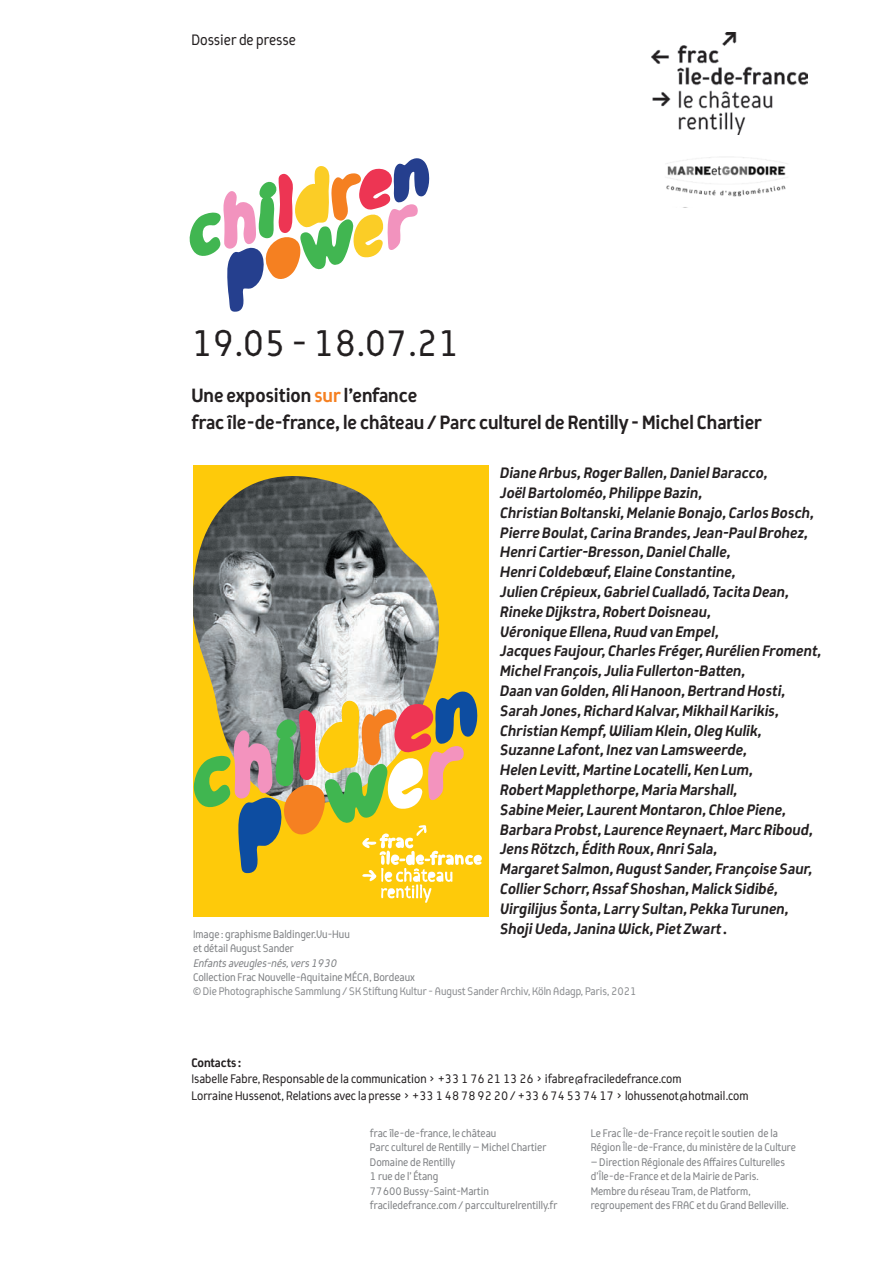
<style>
.page{position:relative;width:893px;height:1263px;background:#fff}
.page>*{position:absolute;margin:0;border:0;box-sizing:border-box;transform-origin:0 0}
.t1{font:40.5px "AB Eiffel";color:#231f20}
.t2{font:700 21px "AB Eiffel";color:#231f20}
.t3{font:italic 700 16.5px/19.8px "AB Eiffel";color:#231f20}
.t4{font:16.5px "AB Eiffel";color:#231f20}
.t5{font:13.5px "AB Eiffel";color:#231f20}
.t6{font:700 13.5px "AB Eiffel";color:#231f20}
.ab_coté_-_8pt{font:12px/14.4px "AB Eiffel";color:#7e8083}
.t7{font:12px "AB Eiffel";color:#8a8c8f}
.ab_coté_-_8pt-2{font:italic 12px/14.4px "AB Eiffel";color:#7e8083}
.s1{color:#f58021}
.s2{font-style:normal}
</style>
<div class="page">
<img style="left:652px;top:33px;width:156px;height:102px">
<img style="left:666px;top:157px;width:121px;height:40px">
<div style="left:193px;top:466px;width:296px;height:451px;background:#feca0a"></div>
<img style="left:193px;top:476px;width:246px;height:214px">
<svg style="left:193px;top:690px;width:289px;height:213px"></svg>
<svg style="left:190px;top:158px;width:239px;height:154px"></svg>
<p class="t4" style="left:191px;top:32px;width:106px">Dossier de presse</p>
<p class="t1" style="left:191px;top:323px;width:269px">19.05 - 18.07.21</p>
<p class="t2" style="left:191px;top:385px;width:227px">Une exposition <span class="s1">sur</span> l’enfance</p>
<p class="t2" style="left:191px;top:412px;width:572px">frac île-de-france, le château / Parc culturel de Rentilly - Michel Chartier</p>
<p class="t3" style="left:500px;top:463px;width:326px">Diane Arbus,Roger Ballen,DanielBaracco, JoëlBartoloméo,Philippe Bazin,<br>Christian Boltanski,Melanie Bonajo,Carlos Bosch, Pierre Boulat,Carina Brandes,Jean-PaulBrohez, HenriCartier-Bresson,DanielChalle, HenriColdebœuf,Elaine Constantine,<br>Julien Crépieux,GabrielCualladó,Tacita Dean, Rineke Dijkstra,Robert Doisneau,<br>Véronique Ellena,Ruud van Empel,<br>Jacques Faujour,Charles Fréger,Aurélien Froment, MichelFrançois,Julia Fullerton-Batten,<br>Daan van Golden,AliHanoon,Bertrand Hosti, Sarah Jones,Richard Kalvar,MikhailKarikis, Christian Kempf,Wiliam Klein,Oleg Kulik, Suzanne Lafont,Inez van Lamsweerde,<br>Helen Levitt,Martine Locatelli,Ken Lum,<br>Robert Mapplethorpe,Maria Marshall,<br>Sabine Meier,Laurent Montaron,Chloe Piene, Barbara Probst,Laurence Reynaert,Marc Riboud, Jens Rötzch,Édith Roux,AnriSala,<br>Margaret Salmon,August Sander,Françoise Saur, Collier Schorr,Assaf Shoshan,Malick Sidibé, Virgilijus Šonta,Larry Sultan,Pekka Turunen, ShojiUeda,Janina Wick,Piet Zwart <span class="s2">.</span></p>
<p class="ab_coté_-_8pt" style="left:193px;top:927px;width:158px">Image : graphisme Baldinger.Vu-Huu</p>
<p class="ab_coté_-_8pt-2" style="left:193px;top:941px;width:147px"><span class="s2">et détail August Sander<br></span>Enfants aveugles-nés,vers 1930</p>
<p class="ab_coté_-_8pt" style="left:193px;top:970px;width:223px">Collection Frac Nouvelle-Aquitaine MÉCA, Bordeaux</p>
<p class="t7" style="left:193px;top:985px;width:445px">© Die Photographische Sammlung / SK Stiftung Kultur - August Sander Archiv, Köln Adagp, Paris, 2021</p>
<p class="t6" style="left:191px;top:1056px;width:51px">Contacts :</p>
<p class="t5" style="left:191px;top:1072px;width:492px">Isabelle Fabre, Responsable de la communication &gt; +33 1 76 21 13 26 &gt; ifabre@fraciledefrance.com</p>
<p class="t5" style="left:191px;top:1088px;width:559px">Lorraine Hussenot, Relations avec la presse &gt; +33 1 48 78 92 20 / +33 6 74 53 74 17 &gt; lohussenot@hotmail.com</p>
<p class="ab_coté_-_8pt" style="left:370px;top:1126px;width:128px">frac île-de-france, le château</p>
<p class="ab_coté_-_8pt" style="left:370px;top:1141px;width:178px">Parc culturel de Rentilly – Michel Chartier</p>
<p class="ab_coté_-_8pt" style="left:370px;top:1155px;width:87px">Domaine de Rentilly</p>
<p class="ab_coté_-_8pt" style="left:370px;top:1169px;width:70px">1 rue de l’ Étang</p>
<p class="ab_coté_-_8pt" style="left:370px;top:1184px;width:120px">77600 Bussy-Saint-Martin</p>
<p class="ab_coté_-_8pt" style="left:370px;top:1198px;width:189px">fraciledefrance.com / parcculturelrentilly.fr</p>
<p class="ab_coté_-_8pt" style="left:591px;top:1126px;width:207px">Le Frac Île-de-France reçoit le soutien de la<br>Région Île-de-France, du ministère de la Culture</p>
<p class="ab_coté_-_8pt" style="left:591px;top:1155px;width:196px">– Direction Régionale des Affaires Culturelles d’Île-de-France et de la Mairie de Paris.</p>
<p class="ab_coté_-_8pt" style="left:591px;top:1184px;width:200px">Membre du réseau Tram, de Platform, regroupement des FRAC et du Grand Belleville.</p>
</div>
